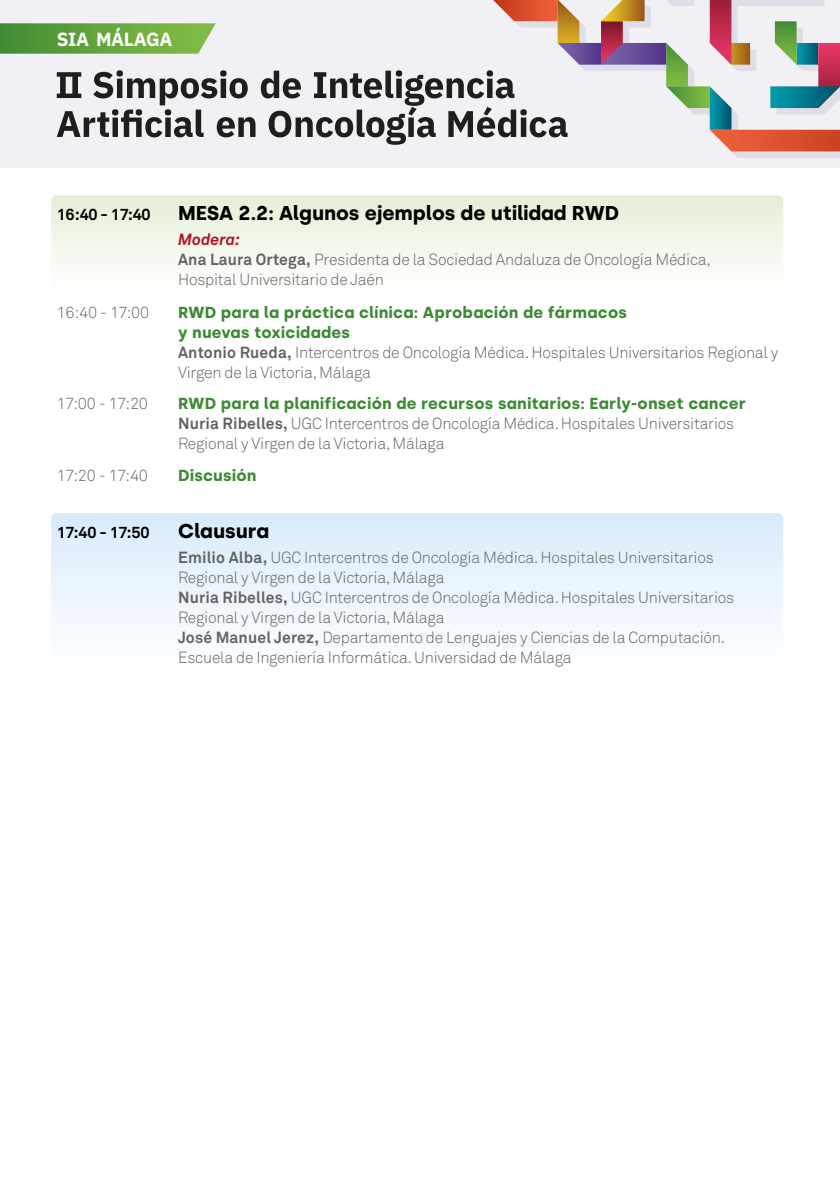
<style>
.page{position:relative;width:840px;height:1191px;background:#fff}
.page>*{position:absolute;margin:0;border:0;box-sizing:border-box;transform-origin:0 0}
.t1{font:700 20px "Silka";color:#000}
.t2{font:20px "Akkurat";color:#000}
.t3{font:700 19px "IBM Plex Sans";letter-spacing:-.02em;color:#fff}
.t4{font:300 16px/20px "Akkurat";letter-spacing:-.015em;color:#646363}
.t5{font:700 16px/20px "Silka";letter-spacing:.015em;color:#3d8a35}
.t6{font:700 16px "Akkurat";letter-spacing:-.015em;color:#000}
.s1{font-weight:700;font-style:italic;color:#b30f26}
.s2{font-weight:700}
</style>
<div class="page">
<div style="left:0;top:0;width:839px;height:167px;background:#ecebf1"></div>
<svg style="left:0;top:23px;width:216px;height:31px;background:#6ba947"></svg>
<svg style="left:57px;top:70px;width:198px;height:67px"></svg>
<svg style="left:261px;top:0;width:578px;height:157px"></svg>
<svg style="left:51px;top:195px;width:731px;height:70px"></svg>
<svg style="left:51px;top:513px;width:731px;height:114px"></svg>
<p class="t3" style="left:57px;top:24px;width:117px">SIA MÁLAGA</p>
<p class="t2" style="left:57px;top:191px;width:12px">z</p>
<p class="t6" style="left:57px;top:204px;width:95px">16:40 - 17:40</p>
<p class="t1" style="left:178px;top:201px;width:442px">MESA 2.2: Algunos ejemplos de utilidad RWD</p>
<p class="t4" style="left:178px;top:230px;width:534px"><span class="s1">Modera:<br></span><span class="s2">Ana Laura Ortega,</span> Presidenta de la Sociedad Andaluza de Oncología Médica,<br>Hospital Universitario de Jaén</p>
<p class="t4" style="left:57px;top:302px;width:94px">16:40 - 17:00</p>
<p class="t5" style="left:178px;top:302px;width:450px">RWD para la práctica clínica: Aprobación de fármacos y nuevas toxicidades</p>
<p class="t4" style="left:178px;top:342px;width:601px"><span class="s2">Antonio Rueda,</span> Intercentros de Oncología Médica. Hospitales Universitarios Regional y<br>Virgen de la Victoria, Málaga</p>
<p class="t4" style="left:57px;top:394px;width:93px">17:00 - 17:20</p>
<p class="t5" style="left:178px;top:393px;width:569px">RWD para la planificación de recursos sanitarios: Early-onset cancer</p>
<p class="t4" style="left:178px;top:414px;width:557px"><span class="s2">Nuria Ribelles,</span> UGC Intercentros de Oncología Médica. Hospitales Universitarios<br>Regional y Virgen de la Victoria, Málaga</p>
<p class="t4" style="left:57px;top:465px;width:93px">17:20 - 17:40</p>
<p class="t5" style="left:178px;top:465px;width:80px">Discusión</p>
<p class="t2" style="left:57px;top:508px;width:12px">z</p>
<p class="t6" style="left:57px;top:522px;width:94px">17:40 - 17:50</p>
<p class="t1" style="left:178px;top:519px;width:92px">Clausura</p>
<p class="t4" style="left:178px;top:548px;width:557px"><span class="s2">Emilio Alba,</span> UGC Intercentros de Oncología Médica. Hospitales Universitarios Regional y Virgen de la Victoria, Málaga<br><span class="s2">Nuria Ribelles,</span> UGC Intercentros de Oncología Médica. Hospitales Universitarios Regional y Virgen de la Victoria, Málaga<br><span class="s2">José Manuel Jerez,</span> Departamento de Lenguajes y Ciencias de la Computación.<br>Escuela de Ingeniería Informática. Universidad de Málaga</p>
</div>
